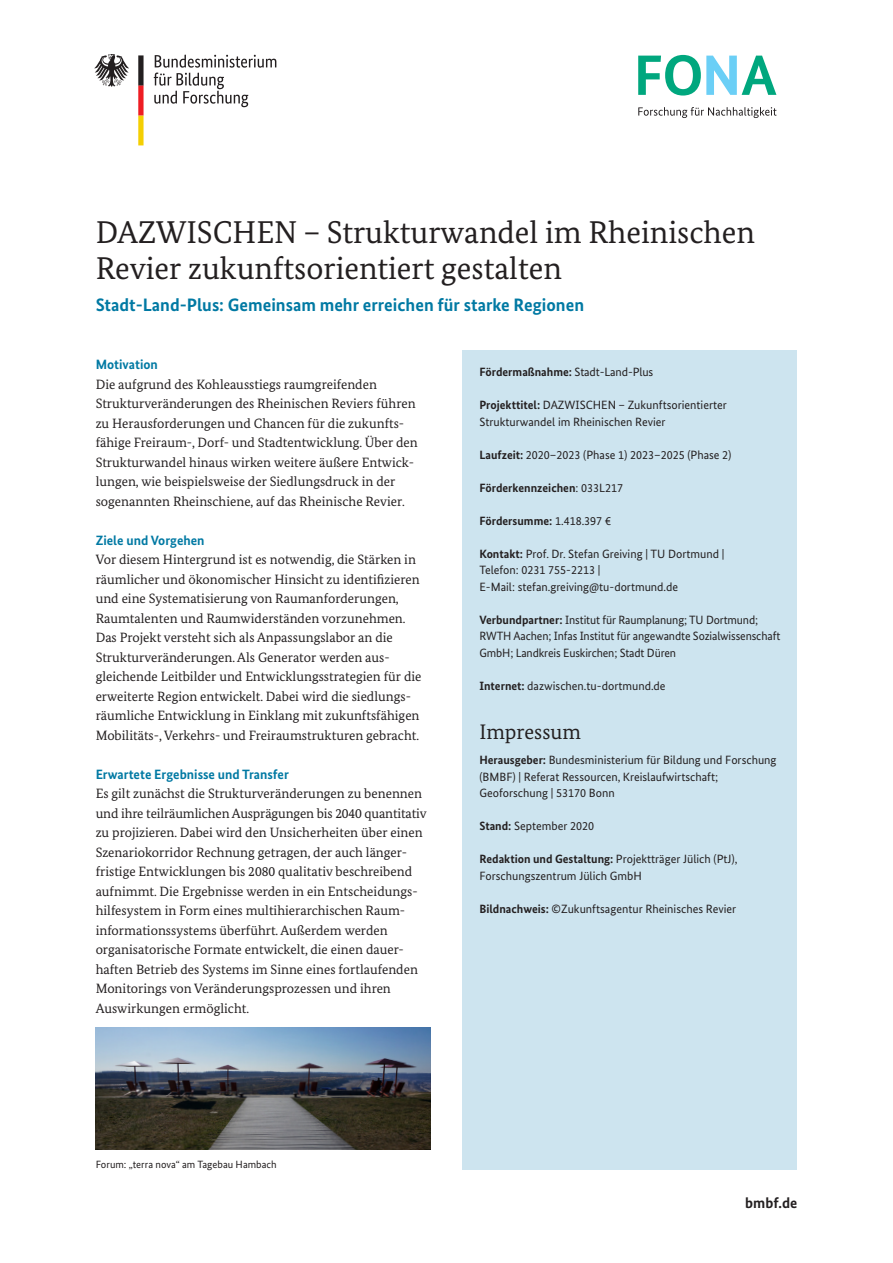
<style>
.page{position:relative;width:893px;height:1263px;background:#fff}
.page>*{position:absolute;margin:0;border:0;box-sizing:border-box;transform-origin:0 0}
.t1{font:31.5px/36px "Bundes Serif";color:#231f20}
.t2{font:21px "Bundes Serif";color:#231f20}
.t3{font:700 18px "Bundes Sans";color:#0079a3}
.t4{font:700 15px "Bundes Sans";color:#231f20}
.t5{font:13.5px/19.5px "Bundes Serif";color:#231f20}
.t6{font:700 13.5px "Bundes Sans";color:#0079a3}
.t7{font:12px/16.5px "Bundes Sans";color:#231f20}
.t8{font:700 12px "Bundes Sans";color:#231f20}
.t9{font:10.5px "Bundes Sans";color:#231f20}
.s1{font-weight:400}
.s2{font-weight:700}
</style>
<div class="page">
<img style="left:96px;top:1028px;width:335px;height:121px">
<svg style="left:154px;top:55px;width:122px;height:52px"></svg>
<svg style="left:94px;top:54px;width:35px;height:33px"></svg>
<svg style="left:138px;top:55px;width:6px;height:90px"></svg>
<div style="left:462px;top:350px;width:335px;height:819px;background:#cde4ef"></div>
<svg style="left:638px;top:55px;width:138px;height:41px"></svg>
<svg style="left:638px;top:107px;width:138px;height:11px"></svg>
<h1 class="t1" style="left:96px;top:214px;width:661px">DAZWISCHEN – Strukturwandel im Rheinischen<br>Revier zukunftsorientiert gestalten</h1>
<h3 class="t3" style="left:96px;top:294px;width:490px">Stadt-Land-Plus: Gemeinsam mehr erreichen für starke Regionen</h3>
<p class="t6" style="left:96px;top:357px;width:64px">Motivation</p>
<p class="t5" style="left:96px;top:374px;width:324px">Die aufgrund des Kohleausstiegs raumgreifenden Strukturveränderungen des Rheinischen Reviers führen zu Herausforderungen und Chancen für die zukunfts&shy;fähige Freiraum-, Dorf- und Stadtentwicklung. Über den Strukturwandel hinaus wirken weitere äußere Entwick&shy;lungen, wie beispielsweise der Siedlungsdruck in der sogenannten Rheinschiene, auf das Rheinische Revier.</p>
<p class="t6" style="left:96px;top:532px;width:110px">Ziele und Vorgehen</p>
<p class="t5" style="left:96px;top:550px;width:327px">Vor diesem Hintergrund ist es notwendig, die Stärken in räumlicher und ökonomischer Hinsicht zu identifizieren und eine Systematisierung von Raumanforderungen, Raumtalenten und Raumwiderständen vorzunehmen.<br>Das Projekt versteht sich als Anpassungslabor an die Strukturveränderungen. Als Generator werden aus&shy;gleichende Leitbilder und Entwicklungsstrategien für die erweiterte Region entwickelt. Dabei wird die siedlungs&shy;räumliche Entwicklung in Einklang mit zukunftsfähigen Mobilitäts-, Verkehrs- und Freiraumstrukturen gebracht.</p>
<p class="t6" style="left:96px;top:766px;width:195px">Erwartete Ergebnisse und Transfer</p>
<p class="t5" style="left:96px;top:784px;width:333px">Es gilt zunächst die Strukturveränderungen zu benennen und ihre teilräumlichen Ausprägungen bis 2040 quantitativ zu projizieren. Dabei wird den Unsicherheiten über einen Szenariokorridor Rechnung getragen, der auch länger&shy;fristige Entwicklungen bis 2080 qualitativ beschreibend aufnimmt. Die Ergebnisse werden in ein Entscheidungs&shy;hilfesystem in Form eines multihierarchischen Raum&shy;informationssystems überführt. Außerdem werden organisatorische Formate entwickelt, die einen dauer&shy;haften Betrieb des Systems im Sinne eines fortlaufenden Monitorings von Veränderungsprozessen und ihren Auswirkungen ermöglicht.</p>
<p class="t8" style="left:479px;top:365px;width:175px">Fördermaßnahme: <span class="s1">Stadt-Land-Plus</span></p>
<p class="t7" style="left:479px;top:397px;width:249px"><span class="s2">Projekttitel:</span> DAZWISCHEN – Zukunftsorientierter<br>Strukturwandel im Rheinischen Revier</p>
<p class="t7" style="left:479px;top:446px;width:254px"><span class="s2">Laufzeit:</span> 2020–2023 (Phase 1) 2023–2025 (Phase 2)</p>
<p class="t8" style="left:479px;top:480px;width:145px">Förderkennzeichen<span class="s1">: 033L217</span></p>
<p class="t8" style="left:479px;top:513px;width:134px">Fördersumme: <span class="s1">1.418.397 €</span></p>
<p class="t7" style="left:479px;top:545px;width:247px"><span class="s2">Kontakt:</span> Prof. Dr. Stefan Greiving | TU Dortmund |<br>Telefon: 0231 755-2213 |<br>E-Mail: stefan.greiving@tu-dortmund.de</p>
<p class="t7" style="left:479px;top:611px;width:302px"><span class="s2">Verbundpartner:</span> Institut für Raumplanung; TU Dortmund;<br>RWTH Aachen; Infas Institut für angewandte Sozialwissenschaft<br>GmbH; Landkreis Euskirchen; Stadt Düren</p>
<p class="t7" style="left:479px;top:677px;width:188px"><span class="s2">Internet:</span> dazwischen.tu-dortmund.de</p>
<h2 class="t2" style="left:479px;top:719px;width:103px">Impressum</h2>
<p class="t7" style="left:479px;top:752px;width:299px"><span class="s2">Herausgeber:</span> Bundesministerium für Bildung und Forschung (BMBF) | Referat Ressourcen, Kreislaufwirtschaft;<br>Geoforschung | 53170 Bonn</p>
<p class="t7" style="left:479px;top:818px;width:116px"><span class="s2">Stand:</span> September 2020</p>
<p class="t7" style="left:479px;top:851px;width:259px"><span class="s2">Redaktion und Gestaltung:</span> Projektträger Jülich (PtJ),<br>Forschungszentrum Jülich GmbH</p>
<p class="t7" style="left:479px;top:900px;width:258px"><span class="s2">Bildnachweis:</span> ©Zukunftsagentur Rheinisches Revier</p>
<p class="t9" style="left:96px;top:1158px;width:183px">Forum: „terra nova“ am Tagebau Hambach</p>
<p class="t4" style="left:745px;top:1194px;width:54px">bmbf.de</p>
</div>
